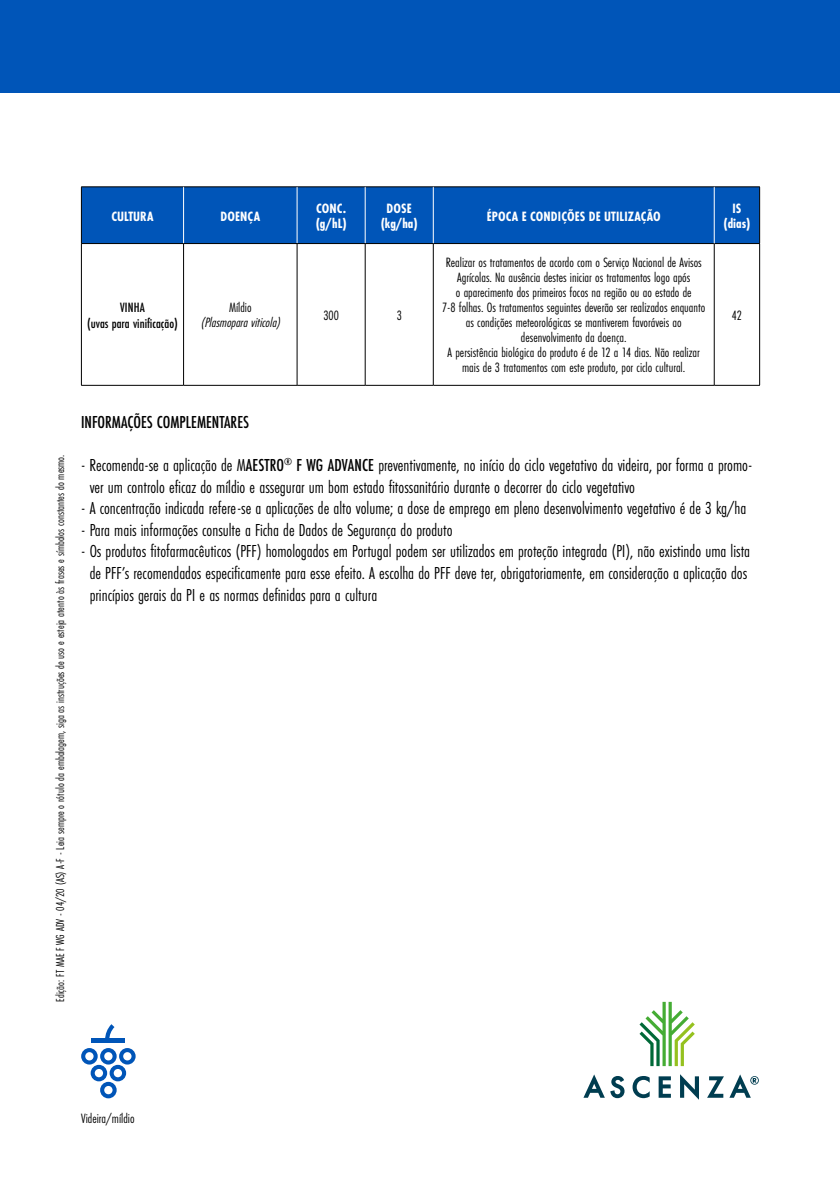
<style>
.page{position:relative;width:840px;height:1191px;background:#fff}
.page>*{position:absolute;margin:0;border:0;box-sizing:border-box;transform-origin:0 0}
.t1{font:18px/21.6px "Futura PT Cond";color:#000}
.t2{font:500 18px "Futura PT Cond";color:#000}
.t3{font:14px/15px "Futura PT Cond";color:#000;text-align:center}
.t4{font:700 14px/15px "Futura PT Cond";letter-spacing:.01em;color:#fff;text-align:center}
.t5{font:500 14px/16px "Futura PT Cond";color:#000;text-align:center}
.t6{font:italic 14px "Futura PT Cond";color:#000}
.t7{font:12px "Futura PT Cond";color:#000}
.s1{font-weight:500}
</style>
<div class="page">
<div style="left:0;top:0;width:839px;height:93px;background:#0055b8"></div>
<svg style="left:639px;top:1001px;width:55px;height:65px"></svg>
<svg style="left:610px;top:1076px;width:14px;height:22px"></svg>
<svg style="left:632px;top:1076px;width:17px;height:22px"></svg>
<svg style="left:658px;top:1076px;width:12px;height:21px"></svg>
<svg style="left:680px;top:1074px;width:18px;height:25px"></svg>
<svg style="left:707px;top:1076px;width:16px;height:21px"></svg>
<svg style="left:584px;top:1074px;width:20px;height:23px"></svg>
<svg style="left:729px;top:1074px;width:29px;height:23px"></svg>
<div style="left:82px;top:187px;width:676px;height:56px;background:#0055b8"></div>
<hr style="left:81px;top:186px;width:102px;height:1px;background:#000">
<hr style="left:81px;top:187px;width:1px;height:56px;background:#000">
<hr style="left:183px;top:186px;width:114px;height:1px;background:#000">
<hr style="left:297px;top:186px;width:68px;height:1px;background:#000">
<hr style="left:365px;top:186px;width:68px;height:1px;background:#000">
<hr style="left:433px;top:186px;width:280px;height:1px;background:#000">
<hr style="left:713px;top:186px;width:46px;height:1px;background:#000">
<hr style="left:758px;top:187px;width:1px;height:56px;background:#000">
<hr style="left:81px;top:243px;width:102px;height:1px;background:#000">
<hr style="left:81px;top:244px;width:1px;height:141px;background:#000">
<hr style="left:433px;top:243px;width:280px;height:1px;background:#000">
<hr style="left:713px;top:243px;width:46px;height:1px;background:#000">
<hr style="left:713px;top:244px;width:1px;height:141px;background:#000">
<hr style="left:758px;top:244px;width:1px;height:141px;background:#000">
<hr style="left:81px;top:385px;width:102px;height:1px;background:#000">
<hr style="left:433px;top:385px;width:280px;height:1px;background:#000">
<hr style="left:713px;top:385px;width:46px;height:1px;background:#000">
<hr style="left:183px;top:187px;width:1px;height:56px;background:#fff">
<hr style="left:296px;top:187px;width:1px;height:56px;background:#fff">
<hr style="left:364px;top:187px;width:1px;height:56px;background:#fff">
<hr style="left:432px;top:187px;width:1px;height:56px;background:#fff">
<hr style="left:713px;top:187px;width:1px;height:56px;background:#fff">
<hr style="left:183px;top:243px;width:114px;height:1px;background:#000">
<hr style="left:183px;top:244px;width:1px;height:141px;background:#000">
<hr style="left:297px;top:243px;width:68px;height:1px;background:#000">
<hr style="left:365px;top:243px;width:68px;height:1px;background:#000">
<hr style="left:296px;top:244px;width:1px;height:141px;background:#000">
<hr style="left:364px;top:244px;width:1px;height:141px;background:#000">
<hr style="left:432px;top:244px;width:1px;height:141px;background:#000">
<hr style="left:297px;top:385px;width:68px;height:1px;background:#000">
<hr style="left:365px;top:385px;width:68px;height:1px;background:#000">
<hr style="left:183px;top:385px;width:114px;height:1px;background:#000">
<svg style="left:81px;top:1048px;width:54px;height:50px"></svg>
<hr style="left:92px;top:1038px;width:33px;height:4px;background:#0055b8">
<svg style="left:105px;top:1024px;width:9px;height:14px"></svg>
<p class="t7" style="left:53px;top:1001px;width:549px;rotate:-90deg">Edição: FT MAE F WG ADV - 04/20 (AS) A-F - Leia sempre o rótulo da embalagem, siga as instruções de uso e esteja atento às frases e símbolos constantes do mesmo.</p>
<p class="t4" style="left:111px;top:208px;width:44px">CULTURA</p>
<p class="t4" style="left:220px;top:208px;width:41px">DOENÇA</p>
<p class="t4" style="left:315px;top:201px;width:32px;text-align:left">CONC. (g/hL)</p>
<p class="t4" style="left:380px;top:201px;width:39px">DOSE (kg/ha)</p>
<p class="t4" style="left:486px;top:208px;width:175px">ÉPOCA E CONDIÇÕES DE UTILIZAÇÃO</p>
<p class="t4" style="left:723px;top:201px;width:28px">IS (dias)</p>
<p class="t5" style="left:87px;top:299px;width:92px">VINHA<br>(uvas para vinificação)</p>
<p class="t3" style="left:229px;top:300px;width:24px">Míldio</p>
<p class="t6" style="left:201px;top:314px;width:84px">(Plasmoparaviticola)</p>
<p class="t3" style="left:323px;top:308px;width:17px">300</p>
<p class="t3" style="left:396px;top:308px;width:7px">3</p>
<p class="t3" style="left:442px;top:255px;width:265px">Realizar os tratamentos de acordo com o Serviço Nacional de Avisos Agrícolas. Na ausência destes iniciar os tratamentos logo após<br>o aparecimento dos primeiros focos na região ou ao estado de<br>7-8 folhas. Os tratamentos seguintes deverão ser realizados enquanto as condições meteorológicas se mantiverem favoráveis ao desenvolvimento da doença.<br>A persistência biológica do produto é de 12 a 14 dias. Não realizar mais de 3 tratamentos com este produto, por ciclo cultural.</p>
<p class="t3" style="left:731px;top:307px;width:12px">42</p>
<p class="t2" style="left:81px;top:411px;width:169px">INFORMAÇÕES COMPLEMENTARES</p>
<p class="t1" style="left:90px;top:454px;width:663px;text-indent:-9px">- Recomenda-se a aplicação de M<span class="s1">AESTRO</span><sup>®</sup> <span class="s1">F WG ADVANCE</span> preventivamente, no início do ciclo vegetativo da videira, por forma a promo&shy;ver um controlo eficaz do míldio e assegurar um bom estado fitossanitário durante o decorrer do ciclo vegetativo</p>
<p class="t1" style="left:81px;top:497px;width:666px">- A concentração indicada refere-se a aplicações de alto volume; a dose de emprego em pleno desenvolvimento vegetativo é de 3 kg/ha</p>
<p class="t1" style="left:81px;top:519px;width:373px">- Para mais informações consulte a Ficha de Dados de Segurança do produto</p>
<p class="t1" style="left:90px;top:540px;width:661px;text-indent:-8px">- Os produtos fitofarmacêuticos (PFF) homologados em Portugal podem ser utilizados em proteção integrada (PI), não existindo uma lista de PFF’s recomendados especificamente para esse efeito. A escolha do PFF deve ter, obrigatoriamente, em consideração a aplicação dos princípios gerais da PI e as normas definidas para a cultura</p>
<p class="t3" style="left:81px;top:1111px;width:55px">Videira/míldio</p>
</div>
